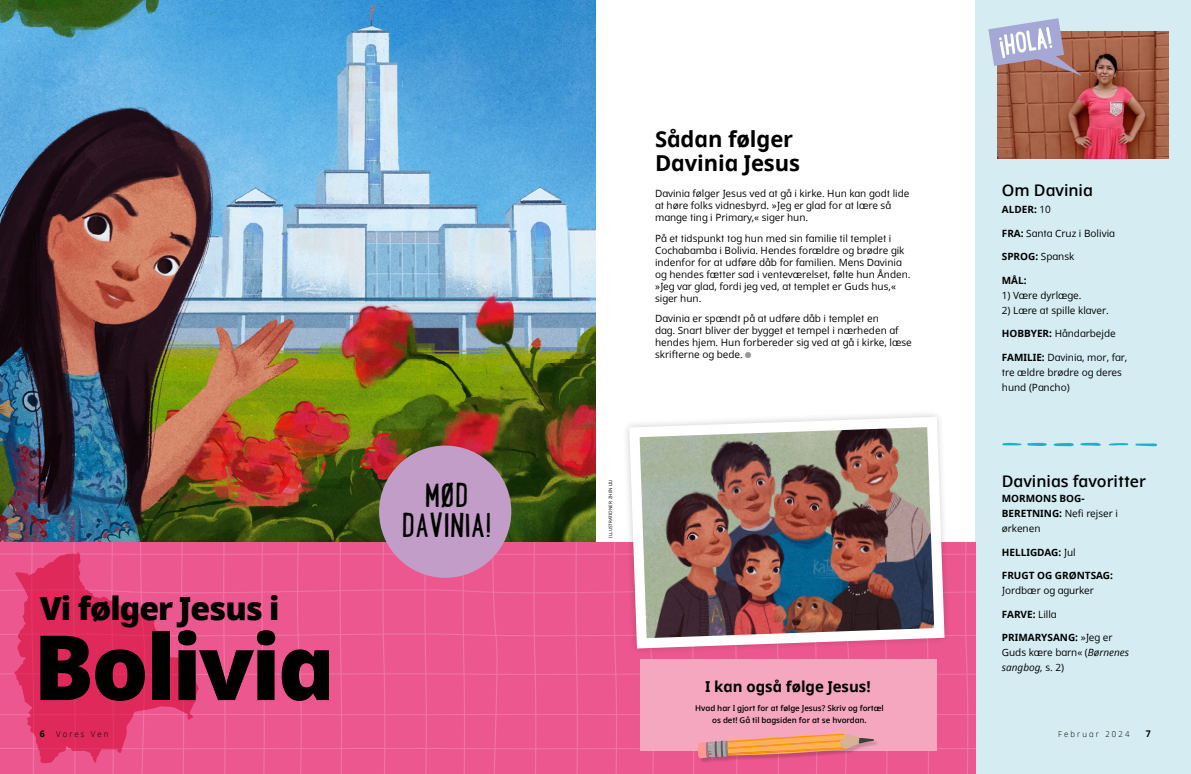
<style>
.page{position:relative;width:1191px;height:774px;background:#fff}
.page>*{position:absolute;margin:0;border:0;box-sizing:border-box;transform-origin:0 0}
.t1{font:800 90px "Dots Solidlds Lat";letter-spacing:-.03em;color:#000}
.p1_kicker{font:36px "Lunch Box";color:#000}
.t2{font:800 32px "Dots Solidlds Lat";letter-spacing:-.03em;color:#000}
.t3{font:700 22px/24px "Dots Solidlds Lat";letter-spacing:-.005em;color:#000}
.t4{font:600 16px "Dots Solidlds Lat";color:#000}
.p1_title_aside_sidebar{font:700 15px "Dots Solidlds Lat";color:#000}
.p2_10_12_Dots{font:10px/12px "Dots Solidlds Lat";color:#000}
.p2_10_15_Dots{font:10px/15px "Dots Solidlds Lat";color:#000}
.p2_10_15_Dots-2{font:700 10px/15px "Dots Solidlds Lat";color:#000}
.t5{font:700 9.2px "Dots Solidlds Lat";color:#000;scale:.95 1}
.t6{font:300 8.2px "Dots Solidlds Lat";letter-spacing:.28em;color:#000;scale:.95 1}
.p1_aside_sidebar_first{font:600 8px/11.9px "Dots Solidlds Lat";letter-spacing:-.005em;color:#000;text-align:center}
.p1_figure_image_credit_first{font:4.5px "Dots Solidlds Lat";color:#000}
.s1{font-family:"Ding P Ilds Dpi";font-size:8.5px;color:#969798}
.s2{font-weight:400}
.s3{font-weight:700}
.s4{font-style:italic}
</style>
<div class="page">
<img style="left:0;top:0;width:595px;height:542px">
<div style="left:975px;top:0;width:216px;height:774px;background:#d4ecf2"></div>
<img style="left:998px;top:31px;width:170px;height:128px">
<svg style="left:1002px;top:443px;width:19px;height:2px"></svg>
<svg style="left:1027px;top:442px;width:20px;height:4px"></svg>
<svg style="left:1053px;top:443px;width:21px;height:4px"></svg>
<svg style="left:1080px;top:442px;width:21px;height:4px"></svg>
<svg style="left:1108px;top:443px;width:20px;height:3px"></svg>
<svg style="left:1135px;top:443px;width:22px;height:3px"></svg>
<div style="left:129px;top:542px;width:568px;height:232px;background:#ec578f"></div>
<div style="left:0;top:542px;width:129px;height:232px;background:#ec578f"></div>
<svg style="left:621px;top:542px;width:76px;height:114px"></svg>
<svg style="left:624px;top:414px;width:320px;height:240px"></svg>
<svg style="left:14px;top:552px;width:185px;height:211px;background:#e43d71"></svg>
<div style="left:639px;top:659px;width:297px;height:92px;background:#f5a7c0"></div>
<svg style="left:697px;top:542px;width:278px;height:232px"></svg>
<svg style="left:988px;top:18px;width:94px;height:58px"></svg>
<div style="left:379px;top:446px;width:132px;height:132px;background:#c29dc8;border-radius:50%"></div>
<p class="t2" style="left:40px;top:584px;width:241px">Vi følger Jesus i</p>
<p class="t1" style="left:33px;top:599px;width:303px">Bolivia</p>
<p class="p1_kicker" style="left:425px;top:470px;width:45px">MØD</p>
<p class="p1_kicker" style="left:402px;top:500px;width:91px">DAVINIA!</p>
<p class="t3" style="left:655px;top:128px;width:146px">Sådan følger<br>Davinia Jesus</p>
<p class="p2_10_12_Dots" style="left:655px;top:187px;width:256px">Davinia følger Jesus ved at gå i kirke. Hun kan godt lide at høre folks vidnesbyrd. »Jeg er glad for at lære så mange ting i Primary,« siger hun.</p>
<p class="p2_10_12_Dots" style="left:655px;top:232px;width:257px">På et tidspunkt tog hun med sin familie til templet i Cochabamba i Bolivia. Hendes forældre og brødre gik indenfor for at udføre dåb for familien. Mens Davinia og hendes fætter sad i venteværelset, følte hun Ånden. »Jeg var glad, fordi jeg ved, at templet er Guds hus,« siger hun.</p>
<p class="p2_10_12_Dots" style="left:655px;top:312px;width:258px">Davinia er spændt på at udføre dåb i templet en<br>dag. Snart bliver der bygget et tempel i nærheden af hendes hjem. Hun forbereder sig ved at gå i kirke, læse skrifterne og bede. <span class="s1">●</span></p>
<p class="p1_figure_image_credit_first" style="left:607px;top:538px;width:60px;rotate:-90deg">ILLUSTRATIONER: ZHEN LIU</p>
<p class="p1_title_aside_sidebar" style="left:705px;top:675px;width:167px">I kan også følge Jesus!</p>
<p class="p1_aside_sidebar_first" style="left:695px;top:702px;width:190px">Hvad har I gjort for at følge Jesus? Skriv og fortæl os det! Gå til bagsiden for at se hvordan.</p>
<p class="t4" style="left:1001px;top:179px;width:93px">Om Davinia</p>
<p class="p2_10_15_Dots-2" style="left:1001px;top:202px;width:51px">ALDER: <span class="s2">10</span></p>
<p class="p2_10_15_Dots" style="left:1001px;top:226px;width:115px"><span class="s3">FRA:</span> Santa Cruz i Bolivia</p>
<p class="p2_10_15_Dots-2" style="left:1001px;top:249px;width:74px">SPROG: <span class="s2">Spansk</span></p>
<p class="p2_10_15_Dots-2" style="left:1001px;top:273px;width:26px">MÅL:</p>
<p class="p2_10_15_Dots" style="left:1001px;top:288px;width:81px">1) Være dyrlæge.</p>
<p class="p2_10_15_Dots" style="left:1001px;top:303px;width:109px">2) Lære at spille klaver.</p>
<p class="p2_10_15_Dots" style="left:1001px;top:326px;width:115px"><span class="s3">HOBBYER:</span> Håndarbejde</p>
<p class="p2_10_15_Dots" style="left:1001px;top:350px;width:127px"><span class="s3">FAMILIE:</span> Davinia, mor, far, tre ældre brødre og deres hund (Pancho)</p>
<p class="t4" style="left:1001px;top:469px;width:146px">Davinias favoritter</p>
<p class="p2_10_15_Dots-2" style="left:1001px;top:491px;width:118px">MORMONS BOG-<br>BERETNING: <span class="s2">Nefi rejser i ørkenen</span></p>
<p class="p2_10_15_Dots-2" style="left:1001px;top:545px;width:75px">HELLIGDAG: <span class="s2">Jul</span></p>
<p class="p2_10_15_Dots-2" style="left:1001px;top:568px;width:113px">FRUGT OG GRØNTSAG:<br><span class="s2">Jordbær og agurker</span></p>
<p class="p2_10_15_Dots-2" style="left:1001px;top:607px;width:56px">FARVE: <span class="s2">Lilla</span></p>
<p class="p2_10_15_Dots" style="left:1001px;top:630px;width:129px"><span class="s3">PRIMARYSANG:</span> »Jeg er<br>Guds kære barn« (<span class="s4">Børnenes sangbog,</span> s. 2)</p>
<p class="t5" style="left:40px;top:727px;width:7px">6</p>
<p class="t6" style="left:56px;top:728px;width:56px">Vores Ven</p>
<p class="t6" style="left:1058px;top:728px;width:77px">Februar 2024</p>
<p class="t5" style="left:1146px;top:727px;width:7px">7</p>
</div>
